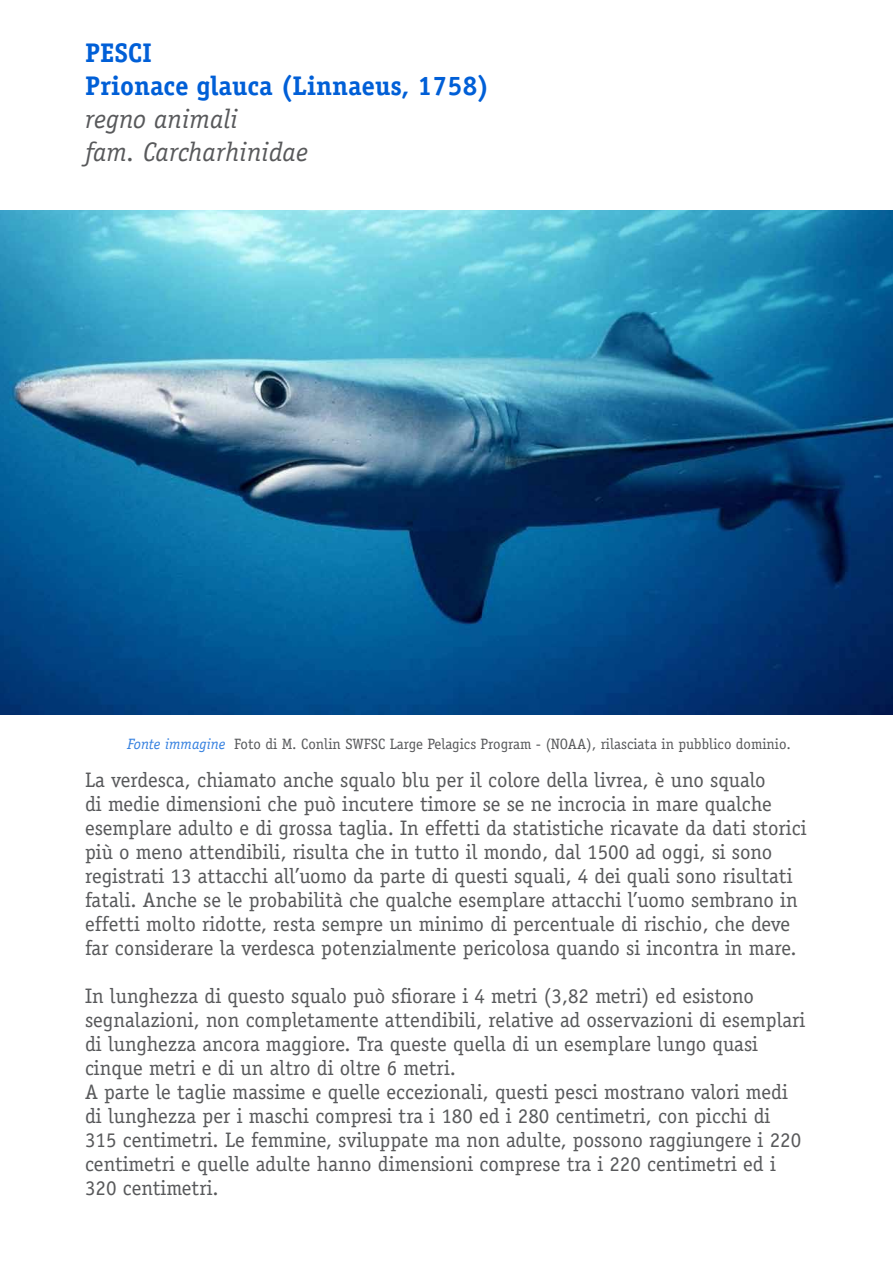
<style>
.page{position:relative;width:893px;height:1263px;background:#fff}
.page>*{position:absolute;margin:0;border:0;box-sizing:border-box;transform-origin:0 0}
.t1{font:700 27px/33px "Officina Serif Std";color:#005fd7}
.t2{font:italic 27px/33px "Officina Serif Std";color:#58595b}
.t3{font:21px/24px "Officina Serif Std";color:#58595b}
.t4{font:15px "Officina Serif Std";color:#58595b}
.s1{font-style:italic;color:#337fdf}
</style>
<div class="page">
<img style="left:0;top:211px;width:893px;height:504px">
<p class="t1" style="left:85px;top:36px;width:406px">Pesci<br>Prionace glauca (Linnaeus, 1758)</p>
<p class="t2" style="left:85px;top:102px;width:225px">regno animali<br>fam. Carcharhinidae</p>
<p class="t4" style="left:128px;top:735px;width:665px"><span class="s1">Fonte immagine</span> Foto di M. Conlin SWFSC Large Pelagics Program - (NOAA), rilasciata in pubblico dominio.</p>
<p class="t3" style="left:85px;top:767px;width:723px">La verdesca, chiamato anche squalo blu per il colore della livrea, è uno squalo<br>di medie dimensioni che può incutere timore se se ne incrocia in mare qualche esemplare adulto e di grossa taglia. In effetti da statistiche ricavate da dati storici più o meno attendibili, risulta che in tutto il mondo, dal 1500 ad oggi, si sono registrati 13 attacchi all’uomo da parte di questi squali, 4 dei quali sono risultati fatali. Anche se le probabilità che qualche esemplare attacchi l’uomo sembrano in effetti molto ridotte, resta sempre un minimo di percentuale di rischio, che deve far considerare la verdesca potenzialmente pericolosa quando si incontra in mare.</p>
<p class="t3" style="left:85px;top:983px;width:722px">In lunghezza di questo squalo può sfiorare i 4 metri (3,82 metri) ed esistono segnalazioni, non completamente attendibili, relative ad osservazioni di esemplari di lunghezza ancora maggiore. Tra queste quella di un esemplare lungo quasi cinque metri e di un altro di oltre 6 metri.<br>A parte le taglie massime e quelle eccezionali, questi pesci mostrano valori medi di lunghezza per i maschi compresi tra i 180 ed i 280 centimetri, con picchi di 315 centimetri. Le femmine, sviluppate ma non adulte, possono raggiungere i 220 centimetri e quelle adulte hanno dimensioni comprese tra i 220 centimetri ed i 320 centimetri.</p>
</div>
